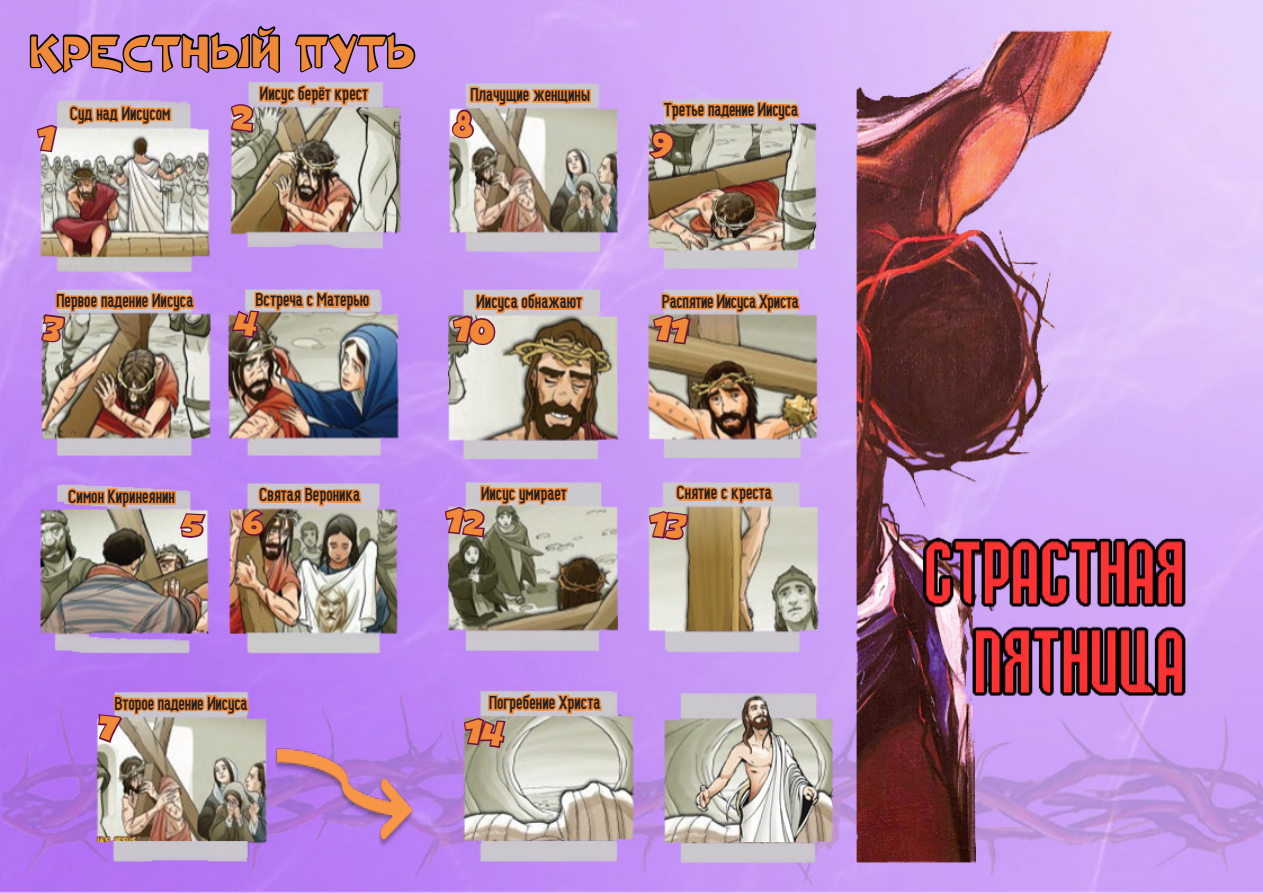
<style>
.page{position:relative;width:1263px;height:893px;background:#fff}
.page>*{position:absolute;margin:0;border:0;box-sizing:border-box;transform-origin:0 0}
.t1{font:45px "Chat Noir";color:#f08a38}
.t2{font:18px "Probel C";color:#231f20}
.t3{font:18px "Probel C";letter-spacing:-.02em;color:#231f20}
</style>
<div class="page">
<img style="left:0;top:0;width:1263px;height:893px">
<img style="left:273px;top:745px;width:174px;height:136px">
<img style="left:28px;top:0;width:389px;height:199px">
<img style="left:39px;top:284px;width:157px;height:59px">
<img style="left:230px;top:286px;width:142px;height:94px">
<svg style="left:66px;top:480px;width:142px;height:59px;background:#c6a4a8"></svg>
<img style="left:241px;top:478px;width:122px;height:99px">
<svg style="left:96px;top:657px;width:154px;height:88px;background:#c296c0"></svg>
<svg style="left:450px;top:78px;width:142px;height:61px;background:#ccada6"></svg>
<img style="left:648px;top:91px;width:153px;height:100px">
<img style="left:451px;top:285px;width:134px;height:105px">
<img style="left:652px;top:285px;width:149px;height:106px">
<svg style="left:443px;top:477px;width:126px;height:104px;background:#a7938f"></svg>
<svg style="left:647px;top:476px;width:128px;height:109px;background:#bea28e"></svg>
<svg style="left:462px;top:686px;width:141px;height:106px;background:#c5b2ac"></svg>
<p class="t1" style="left:30px;top:26px;width:387px">КРЕСТНЫЙ ПУТЬ</p>
<p class="t2" style="left:70px;top:103px;width:102px">Суд над Иисусом</p>
<p class="t2" style="left:260px;top:84px;width:110px">Иисус берёт крест</p>
<p class="t2" style="left:470px;top:84px;width:121px">Плачущие женщины</p>
<p class="t2" style="left:664px;top:99px;width:136px">Третье падение Иисуса</p>
<p class="t2" style="left:56px;top:291px;width:139px">Первое падение Иисуса</p>
<p class="t2" style="left:256px;top:290px;width:115px">Встреча с Матерью</p>
<p class="t2" style="left:476px;top:292px;width:107px">Иисуса обнажают</p>
<p class="t3" style="left:662px;top:291px;width:138px">Распятие Иисуса Христа</p>
<p class="t2" style="left:69px;top:486px;width:108px">Симон Киринеянин</p>
<p class="t2" style="left:259px;top:485px;width:102px">Святая Вероника</p>
<p class="t2" style="left:481px;top:483px;width:87px">Иисус умирает</p>
<p class="t2" style="left:677px;top:483px;width:97px">Снятие с креста</p>
<p class="t2" style="left:115px;top:693px;width:134px">Второе падение Иисуса</p>
<p class="t2" style="left:489px;top:692px;width:113px">Погребение Христа</p>
</div>
